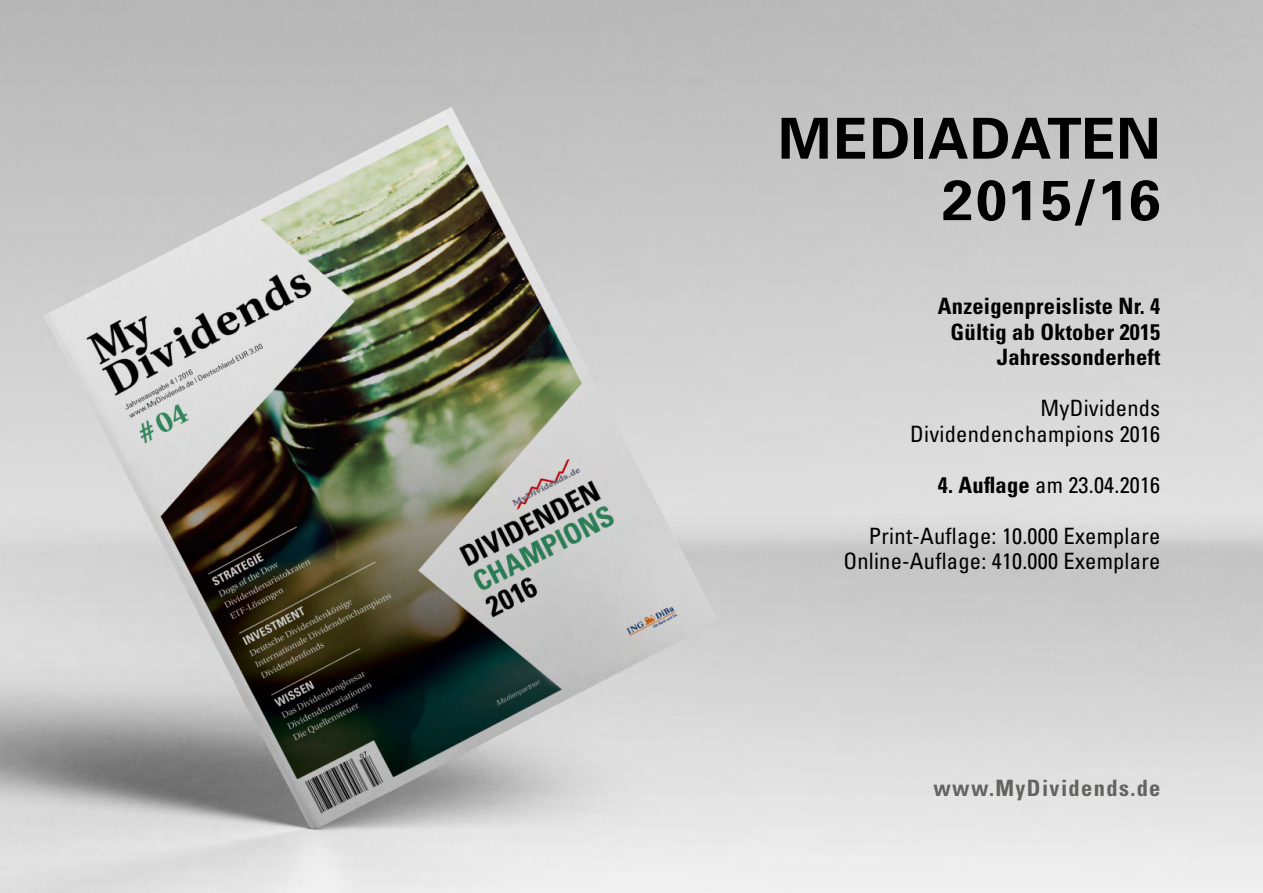
<style>
.page{position:relative;width:1263px;height:893px;background:#fff}
.page>*{position:absolute;margin:0;border:0;box-sizing:border-box;transform-origin:0 0}
.t1{font:700 56.55px/61.5px "Univers";letter-spacing:.01em;color:#000;text-align:right}
.t2{font:condensed 22.5px/25.5px "Univers";letter-spacing:.01em;color:#000;text-align:right}
.t3{font:700 condensed 22.5px/25.5px "Univers";letter-spacing:.01em;color:#000;text-align:right}
.t4{font:700 condensed 22.5px "Univers";letter-spacing:.06em;color:#636362}
.s1{font-weight:700}
</style>
<div class="page">
<img style="left:0;top:0;width:1263px;height:893px">
<h1 class="t1" style="left:778px;top:106px;width:384px">MEDIADATEN<br>2015/16</h1>
<p class="t3" style="left:938px;top:293px;width:224px">Anzeigenpreisliste Nr. 4<br>Gültig ab Oktober 2015<br>Jahressonderheft</p>
<p class="t2" style="left:910px;top:395px;width:252px">MyDividends<br>Dividendenchampions 2016</p>
<p class="t2" style="left:938px;top:471px;width:224px"><span class="s1">4. Auflage</span> am 23.04.2016</p>
<p class="t2" style="left:843px;top:522px;width:318px">Print-Auflage: 10.000 Exemplare<br>Online-Auflage: 410.000 Exemplare</p>
<p class="t4" style="left:933px;top:774px;width:229px">www.MyDividends.de</p>
</div>
